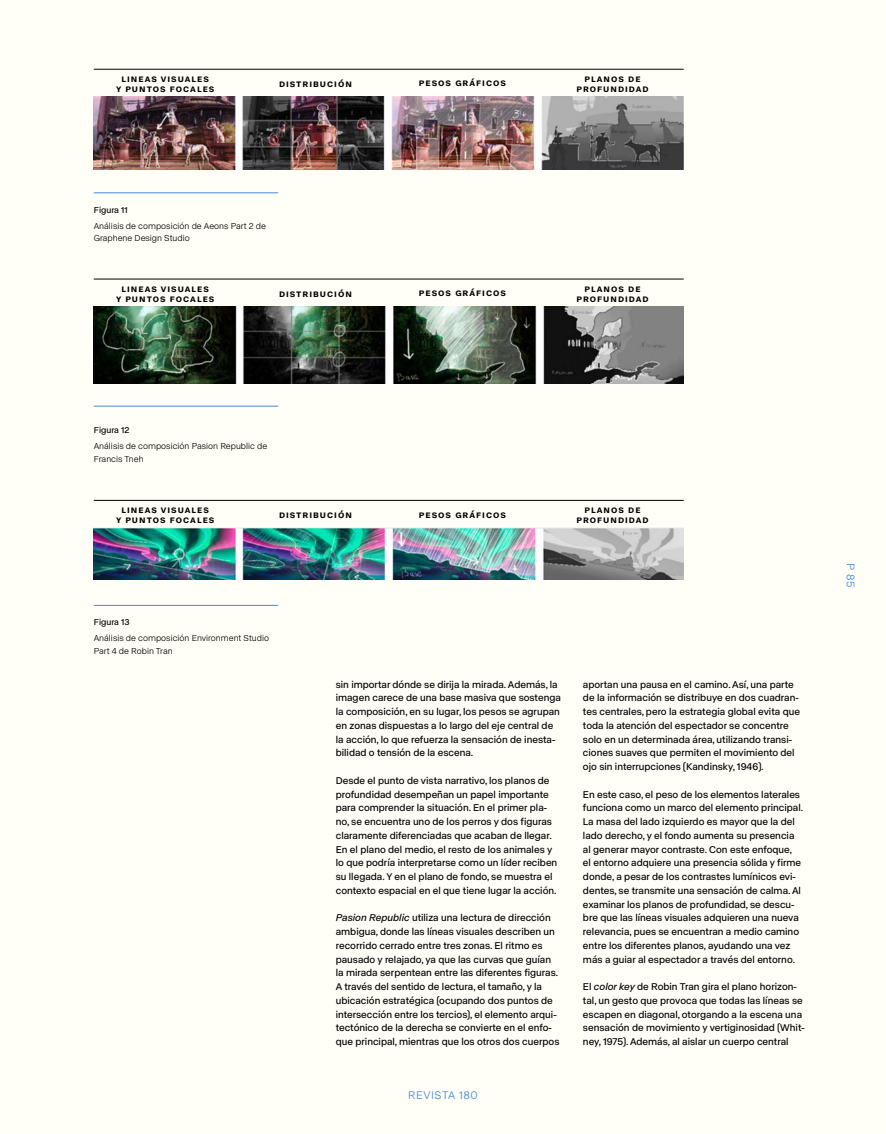
<style>
.page{position:relative;width:886px;height:1134px;background:#fffef7}
.page>*{position:absolute;margin:0;border:0;box-sizing:border-box;transform-origin:0 0}
.t1{font:11.25px "ABC Normal";letter-spacing:.05em;color:#458bdb}
.t2{font:10px/13.8px "ABC Normal";color:#000}
.t3{font:500 10px/10px "ABC Normal";letter-spacing:.1em;color:#000;text-align:center}
.t4{font:8.75px/12.5px "ABC Normal";color:#000}
.t5{font:8.75px "ABC Normal";color:#000}
.s1{font-style:italic}
</style>
<div class="page">
<img style="left:94px;top:97px;width:590px;height:73px">
<img style="left:94px;top:307px;width:590px;height:77px">
<img style="left:94px;top:529px;width:590px;height:51px">
<p class="t3" style="left:116px;top:73px;width:100px">lineas visuales<br>y puntos focales</p>
<p class="t3" style="left:279px;top:78px;width:74px">distribución</p>
<p class="t3" style="left:419px;top:77px;width:89px">pesos gráficos</p>
<p class="t3" style="left:576px;top:73px;width:74px">planos de profundidad</p>
<p class="t5" style="left:94px;top:204px;width:35px">Figura 11</p>
<p class="t4" style="left:94px;top:219px;width:174px">Análisis de composición de Aeons Part 2 de<br>Graphene Design Studio</p>
<p class="t3" style="left:116px;top:283px;width:100px">lineas visuales<br>y puntos focales</p>
<p class="t3" style="left:279px;top:288px;width:74px">distribución</p>
<p class="t3" style="left:419px;top:287px;width:89px">pesos gráficos</p>
<p class="t3" style="left:576px;top:283px;width:74px">planos de profundidad</p>
<p class="t5" style="left:94px;top:424px;width:37px">Figura 12</p>
<p class="t4" style="left:94px;top:439px;width:175px">Análisis de composición Pasion Republic de<br>Francis Tneh</p>
<p class="t3" style="left:116px;top:504px;width:100px">lineas visuales<br>y puntos focales</p>
<p class="t3" style="left:279px;top:509px;width:74px">distribución</p>
<p class="t3" style="left:419px;top:508px;width:89px">pesos gráficos</p>
<p class="t3" style="left:576px;top:504px;width:74px">planos de profundidad</p>
<p class="t5" style="left:94px;top:616px;width:37px">Figura 13</p>
<p class="t4" style="left:94px;top:631px;width:177px">Análisis de composición Environment Studio<br>Part 4 de Robin Tran</p>
<p class="t2" style="left:336px;top:677px;width:227px">sin importar dónde se dirija la mirada. Además, la imagen carece de una base masiva que sostenga la composición, en su lugar, los pesos se agrupan en zonas dispuestas a lo largo del eje central de la acción, lo que refuerza la sensación de inesta&shy;bilidad o tensión de la escena.</p>
<p class="t2" style="left:336px;top:773px;width:223px">Desde el punto de vista narrativo, los planos de profundidad desempeñan un papel importante para comprender la situación. En el primer pla&shy;no, se encuentra uno de los perros y dos figuras claramente diferenciadas que acaban de llegar.<br>En el plano del medio, el resto de los animales y lo que podría interpretarse como un líder reciben su llegada. Y en el plano de fondo, se muestra el contexto espacial en el que tiene lugar la acción.</p>
<p class="t2" style="left:336px;top:910px;width:225px"><span class="s1">Pasion Republic</span> utiliza una lectura de dirección ambigua, donde las líneas visuales describen un recorrido cerrado entre tres zonas. El ritmo es pausado y relajado, ya que las curvas que guían la mirada serpentean entre las diferentes figuras.<br>A través del sentido de lectura, el tamaño, y la ubicación estratégica (ocupando dos puntos de intersección entre los tercios), el elemento arqui&shy;tectónico de la derecha se convierte en el enfo&shy;que principal, mientras que los otros dos cuerpos</p>
<p class="t1" style="left:408px;top:1088px;width:71px">REVISTA 180</p>
<p class="t2" style="left:583px;top:677px;width:219px">aportan una pausa en el camino. Así, una parte de la información se distribuye en dos cuadran&shy;tes centrales, pero la estrategia global evita que toda la atención del espectador se concentre solo en un determinada área, utilizando transi&shy;ciones suaves que permiten el movimiento del ojo sin interrupciones (Kandinsky, 1946).</p>
<p class="t2" style="left:583px;top:787px;width:222px">En este caso, el peso de los elementos laterales funciona como un marco del elemento principal.<br>La masa del lado izquierdo es mayor que la del lado derecho, y el fondo aumenta su presencia al generar mayor contraste. Con este enfoque,<br>el entorno adquiere una presencia sólida y firme donde, a pesar de los contrastes lumínicos evi&shy;dentes, se transmite una sensación de calma. Al examinar los planos de profundidad, se descu&shy;bre que las líneas visuales adquieren una nueva relevancia, pues se encuentran a medio camino entre los diferentes planos, ayudando una vez más a guiar al espectador a través del entorno.</p>
<p class="t2" style="left:583px;top:979px;width:223px">El <span class="s1">color key</span> de Robin Tran gira el plano horizon&shy;tal, un gesto que provoca que todas las líneas se escapen en diagonal, otorgando a la escena una sensación de movimiento y vertiginosidad (Whit&shy;ney, 1975). Además, al aislar un cuerpo central</p>
<p class="t1" style="left:858px;top:563px;width:26px;rotate:90deg">P 85</p>
</div>
